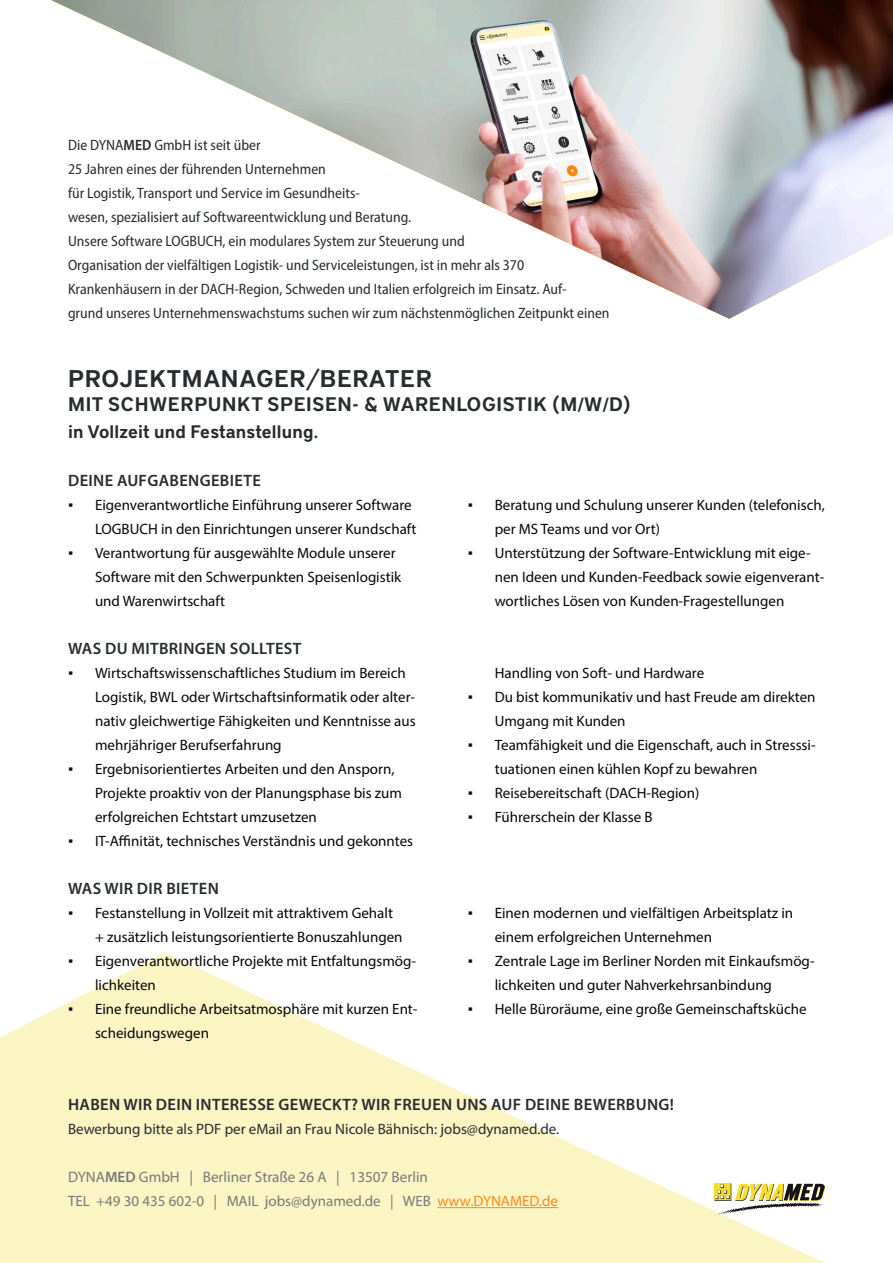
<style>
.page{position:relative;width:893px;height:1263px;background:#fff}
.page>*{position:absolute;margin:0;border:0;box-sizing:border-box;transform-origin:0 0}
.t1{font:600 24px "District Pro";letter-spacing:.03em;color:#272c2e}
.t2{font:600 19.5px "District Pro";letter-spacing:.03em;color:#272c2e}
.t3{font:600 18px "District Pro";letter-spacing:.01em;color:#272c2e}
.t4{font:600 16.5px "Myriad Pro";letter-spacing:.02em;color:#272c2e}
.t5{font:15.15px "Myriad Pro";color:#767a7a}
.t6{font:15px/24px "Myriad Pro";color:#060606}
.t7{font:semi-condensed 15px/24px "Myriad Pro";color:#272c2e}
.t8{font:15px "Myriad Pro";color:#272c2e}
.t9{font:15px "Myriad Pro";color:#767a7a}
.s1{font-weight:600}
.s2{font-family:"Myriad Pro";font-weight:700}
.s3{font-family:"Segoe UI"}
.s4{color:#f68b21}
</style>
<div class="page">
<svg style="left:0;top:952px;width:825px;height:311px;fill:#fbf5c4"></svg>
<img style="left:51px;top:0;width:842px;height:319px">
<img style="left:714px;top:1183px;width:111px;height:32px">
<hr style="left:437px;top:1207px;width:121px;height:1px;background:#f68b21">
<p class="t7" style="left:68px;top:133px;width:194px">Die DYNA<span class="s1">MED</span> GmbH ist seit über</p>
<p class="t7" style="left:68px;top:157px;width:543px">25 Jahren eines der führenden Unternehmen<br>für Logistik, Transport und Service im Gesundheits-<br>wesen, spezialisiert auf Softwareentwicklung und Beratung.<br>Unsere Software LOGBUCH, ein modulares System zur Steuerung und<br>Organisation der vielfältigen Logistik- und Serviceleistungen, ist in mehr als 370<br>Krankenhäusern in der DACH-Region, Schweden und Italien erfolgreich im Einsatz. Auf-<br>grund unseres Unternehmenswachstums suchen wir zum nächstenmöglichen Zeitpunkt einen</p>
<p class="t1" style="left:68px;top:362px;width:366px">PROJEKTMANAGER/BERATER</p>
<p class="t2" style="left:68px;top:391px;width:564px">MIT SCHWERPUNKT SPEISEN- &amp; WARENLOGISTIK (M<span class="s2">/</span>W<span class="s2">/</span>D)</p>
<p class="t3" style="left:68px;top:419px;width:252px">in Vollzeit und Festanstellung.</p>
<p class="t4" style="left:68px;top:470px;width:194px">DEINE AUFGABENGEBIETE</p>
<p class="t6" style="left:95px;top:493px;width:323px;text-indent:-27px"><span class="s3">▪</span> Eigenverantwortliche Einführung unserer Software<br>LOGBUCH in den Einrichtungen unserer Kundschaft</p>
<p class="t6" style="left:95px;top:541px;width:308px;text-indent:-27px"><span class="s3">▪</span> Verantwortung für ausgewählte Module unserer<br>Software mit den Schwerpunkten Speisenlogistik und Warenwirtschaft</p>
<p class="t4" style="left:68px;top:638px;width:235px">WAS DU MITBRINGEN SOLLTEST</p>
<p class="t6" style="left:95px;top:661px;width:322px;text-indent:-27px"><span class="s3">▪</span> Wirtschaftswissenschaftliches Studium im Bereich Logistik, BWL oder Wirtschaftsinformatik oder alter&shy;nativ gleichwertige Fähigkeiten und Kenntnisse aus mehrjähriger Berufserfahrung</p>
<p class="t6" style="left:95px;top:757px;width:309px;text-indent:-27px"><span class="s3">▪</span> Ergebnisorientiertes Arbeiten und den Ansporn,<br>Projekte proaktiv von der Planungsphase bis zum erfolgreichen Echtstart umzusetzen</p>
<p class="t6" style="left:68px;top:829px;width:347px"><span class="s3">▪</span> IT-Affinität, technisches Verständnis und gekonntes</p>
<p class="t4" style="left:68px;top:878px;width:152px">WAS WIR DIR BIETEN</p>
<p class="t6" style="left:95px;top:901px;width:309px;text-indent:-27px"><span class="s3">▪</span> Festanstellung in Vollzeit mit attraktivem Gehalt + zusätzlich leistungsorientierte Bonuszahlungen</p>
<p class="t6" style="left:95px;top:949px;width:323px;text-indent:-27px"><span class="s3">▪</span> Eigenverantwortliche Projekte mit Entfaltungsmög&shy;lichkeiten</p>
<p class="t6" style="left:95px;top:997px;width:324px;text-indent:-27px"><span class="s3">▪</span> Eine freundliche Arbeitsatmosphäre mit kurzen Ent&shy;scheidungswegen</p>
<p class="t6" style="left:495px;top:493px;width:332px;text-indent:-27px"><span class="s3">▪</span> Beratung und Schulung unserer Kunden (telefonisch, per MS Teams und vor Ort)</p>
<p class="t6" style="left:495px;top:541px;width:331px;text-indent:-27px"><span class="s3">▪</span> Unterstützung der Software-Entwicklung mit eige&shy;nen Ideen und Kunden-Feedback sowie eigenverant&shy;wortliches Lösen von Kunden-Fragestellungen</p>
<p class="t6" style="left:495px;top:661px;width:211px">Handling von Soft- und Hardware</p>
<p class="t6" style="left:495px;top:685px;width:322px;text-indent:-27px"><span class="s3">▪</span> Du bist kommunikativ und hast Freude am direkten<br>Umgang mit Kunden</p>
<p class="t6" style="left:495px;top:733px;width:322px;text-indent:-27px"><span class="s3">▪</span> Teamfähigkeit und die Eigenschaft, auch in Stresssi&shy;tuationen einen kühlen Kopf zu bewahren</p>
<p class="t6" style="left:468px;top:781px;width:233px"><span class="s3">▪</span> Reisebereitschaft (DACH-Region)</p>
<p class="t6" style="left:468px;top:805px;width:186px"><span class="s3">▪</span> Führerschein der Klasse B</p>
<p class="t6" style="left:495px;top:901px;width:300px;text-indent:-27px"><span class="s3">▪</span> Einen modernen und vielfältigen Arbeitsplatz in einem erfolgreichen Unternehmen</p>
<p class="t6" style="left:495px;top:949px;width:321px;text-indent:-27px"><span class="s3">▪</span> Zentrale Lage im Berliner Norden mit Einkaufsmög&shy;lichkeiten und guter Nahverkehrsanbindung</p>
<p class="t6" style="left:468px;top:997px;width:340px"><span class="s3">▪</span> Helle Büroräume, eine große Gemeinschaftsküche</p>
<p class="t4" style="left:68px;top:1094px;width:607px">HABEN WIR DEIN INTERESSE GEWECKT? WIR FREUEN UNS AUF DEINE BEWERBUNG!</p>
<p class="t8" style="left:68px;top:1120px;width:493px">Bewerbung bitte als PDF per eMail an Frau Nicole Bähnisch: jobs@dynamed.de.</p>
<p class="t5" style="left:68px;top:1168px;width:361px">DYNA<span class="s1">MED</span> GmbH | Berliner Straße 26 A | 13507 Berlin</p>
<p class="t9" style="left:68px;top:1192px;width:491px">TEL +49 30 435 602-0 | MAIL jobs@dynamed.de | WEB <span class="s4">www.DYNAMED.de</span></p>
</div>
